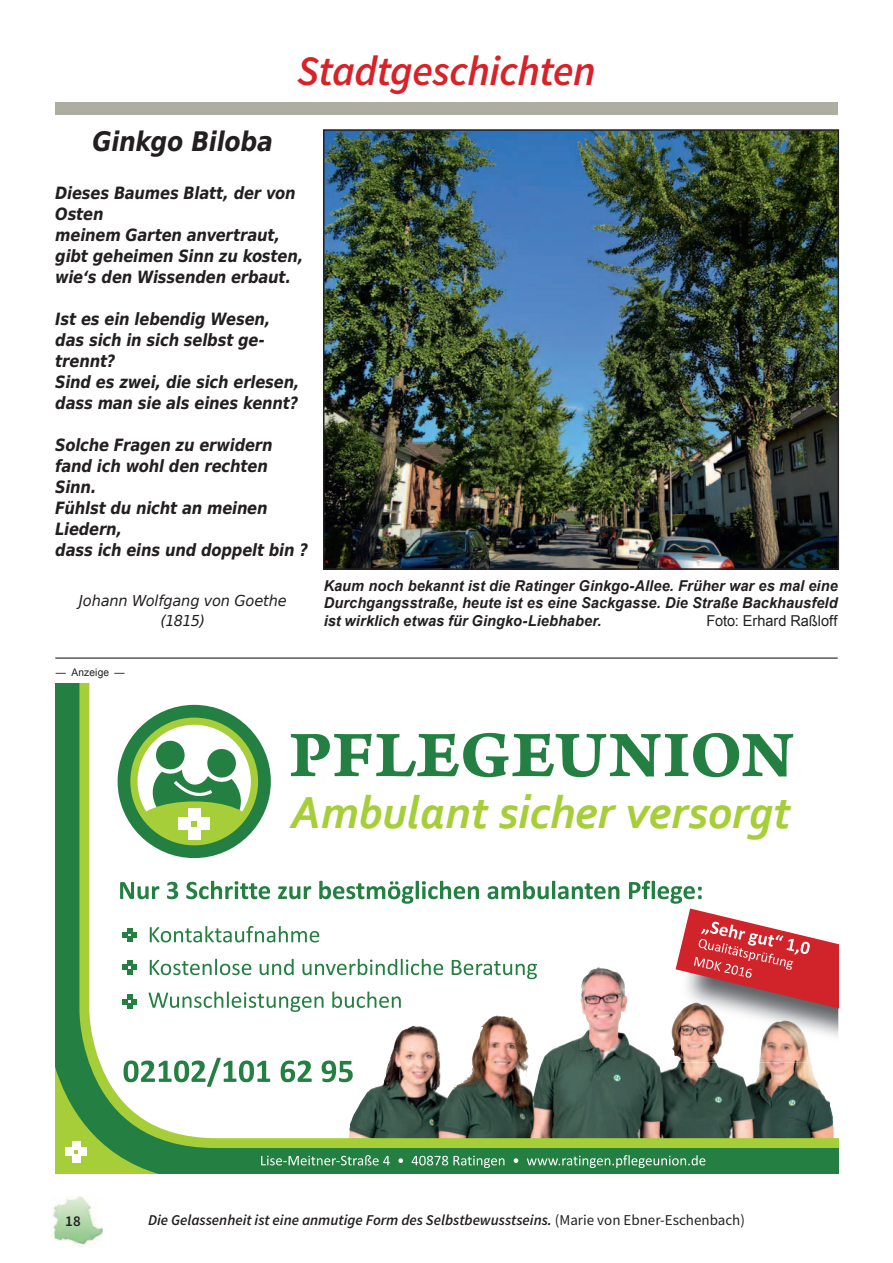
<style>
.page{position:relative;width:893px;height:1263px;background:#fff}
.page>*{position:absolute;margin:0;border:0;box-sizing:border-box;transform-origin:0 0}
.t1{font:italic 700 47.1px "Corbel";color:#a6ce39}
.t2{font:italic 600 42px "Source Sans Pro";letter-spacing:-.01em;color:#da2128}
.t3{font:italic 700 27px "DejaVu Sans Condensed";letter-spacing:-.01em;color:#231f20}
.t4{font:italic 700 16.95px/21px "DejaVu Sans Condensed";letter-spacing:-.01em;color:#231f20}
.t5{font:italic 700 15px/16.5px "Arial";letter-spacing:.005em;color:#231f20}
.t6{font:italic 600 15px "Source Sans Pro";color:#231f20}
.t7{font:italic 15px/20.2px "DejaVu Sans";letter-spacing:-.01em;color:#231f20;text-align:center}
.t8{font:15px "Arial";color:#231f20}
.t9{font:600 15px "Source Sans Pro";color:#231f20}
.t10{font:10.5px "Arial";letter-spacing:.015em;color:#231f20}
.s1{font-size:17.25px}
.s2{font-weight:400;font-style:normal}
</style>
<div class="page">
<div style="left:55px;top:102px;width:783px;height:13px;background:#adada1"></div>
<img style="left:52px;top:1196px;width:50px;height:50px">
<svg style="left:56px;top:684px;width:738px;height:197px"></svg>
<svg style="left:291px;top:733px;width:502px;height:44px"></svg>
<svg style="left:109px;top:697px;width:170px;height:169px"></svg>
<svg style="left:136px;top:801px;width:116px;height:46px;background:#8cbe3e"></svg>
<div style="left:188px;top:808px;width:12px;height:12px;background:#fff"></div>
<div style="left:188px;top:827px;width:12px;height:12px;background:#fff"></div>
<div style="left:179px;top:817px;width:12px;height:13px;background:#fff"></div>
<div style="left:198px;top:817px;width:12px;height:13px;background:#fff"></div>
<div style="left:118px;top:705px;width:153px;height:153px;border:13px solid #237f42;border-radius:50%"></div>
<svg style="left:56px;top:881px;width:782px;height:292px"></svg>
<hr style="left:55px;top:657px;width:783px;height:2px;background:#231f20">
<img style="left:326px;top:132px;width:510px;height:435px">
<div style="left:323px;top:129px;width:516px;height:441px;border:2px solid #231f20"></div>
<h2 class="t2" style="left:297px;top:55px;width:300px">Stadtgeschichten</h2>
<h3 class="t3" style="left:92px;top:125px;width:182px">Ginkgo Biloba</h3>
<p class="t4" style="left:55px;top:183px;width:250px">Dieses Baumes Blatt, der von<br>Osten<br>meinem Garten anvertraut, gibt geheimen Sinn zu kosten, wie‘s den Wissenden erbaut.</p>
<p class="t4" style="left:55px;top:309px;width:246px">Ist es ein lebendig Wesen, das sich in sich selbst ge&shy;trennt?<br>Sind es zwei, die sich erlesen, dass man sie als eines kennt?</p>
<p class="t4" style="left:55px;top:435px;width:254px">Solche Fragen zu erwidern fand ich wohl den rechten<br>Sinn.<br>Fühlst du nicht an meinen<br>Liedern,<br>dass ich eins und doppelt bin <span class="s1">?</span></p>
<p class="t7" style="left:79px;top:591px;width:209px">Johann Wolfgang von Goethe (1815)</p>
<p class="t10" style="left:56px;top:667px;width:70px">— Anzeige —</p>
<p class="t5" style="left:324px;top:578px;width:515px">Kaum noch bekannt ist die Ratinger Ginkgo-Allee. Früher war es mal eine<br>Durchgangsstraße, heute ist es eine Sackgasse. Die Straße Backhausfeld</p>
<p class="t5" style="left:324px;top:612px;width:279px">ist wirklich etwas für Gingko-Liebhaber.</p>
<p class="t8" style="left:707px;top:612px;width:133px">Foto: Erhard Raßloff</p>
<h1 class="t1" style="left:291px;top:793px;width:501px">Ambulant sicher versorgt</h1>
<p class="t9" style="left:65px;top:1212px;width:17px">18</p>
<p class="t6" style="left:148px;top:1214px;width:598px">Die Gelassenheit ist eine anmutige Form des Selbstbewusstseins. <span class="s2">(Marie von Ebner-Eschenbach)</span></p>
</div>
